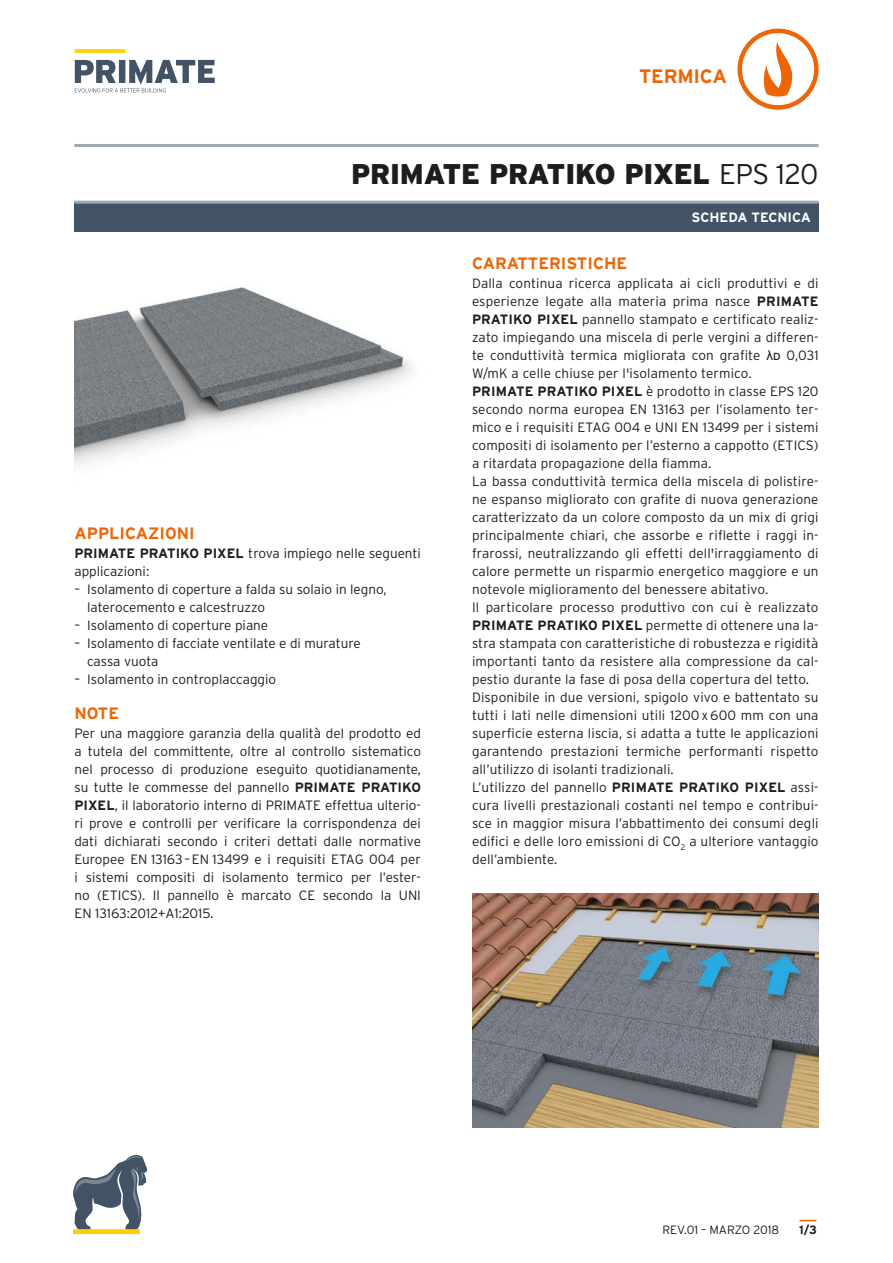
<style>
.page{position:relative;width:893px;height:1263px;background:#fff}
.page>*{position:absolute;margin:0;border:0;box-sizing:border-box;transform-origin:0 0}
.t1{font:900 28.5px "Interstate";letter-spacing:-.01em;color:#1d1d1b}
.t2{font:700 19.5px "Interstate";letter-spacing:-.01em;color:#ec6608}
.t3{font:700 16.5px "Interstate";color:#ec6608}
.t4{font:300 13.5px/18px "Interstate";letter-spacing:.01em;color:#1d1d1b}
.t5{font:700 13.5px "Interstate";color:#fff}
.t6{font:300 12px "Interstate";color:#1d1d1b}
.t7{font:700 12px "Interstate";color:#1d1d1b}
.s1{font-weight:300}
.s2{font-weight:700}
.s3{font-family:"Arial";font-weight:400}
</style>
<div class="page">
<div style="left:74px;top:202px;width:745px;height:30px;background:#415364"></div>
<hr style="left:74px;top:201px;width:745px;height:3px;background:#a0a9b1">
<hr style="left:74px;top:144px;width:745px;height:3px;background:#a0a9b1">
<svg style="left:75px;top:49px;width:50px;height:4px"></svg>
<svg style="left:75px;top:60px;width:140px;height:32px"></svg>
<svg style="left:763px;top:42px;width:30px;height:55px"></svg>
<div style="left:737px;top:29px;width:82px;height:81px;border:4px solid #ec6608;border-radius:50%"></div>
<svg style="left:799px;top:1220px;width:17px;height:1px"></svg>
<img style="left:74px;top:287px;width:337px;height:180px">
<img style="left:472px;top:893px;width:347px;height:234px">
<div style="left:73px;top:1229px;width:67px;height:5px;background:#ffcd00"></div>
<svg style="left:73px;top:1154px;width:75px;height:75px"></svg>
<h2 class="t2" style="left:639px;top:65px;width:90px">TERMICA</h2>
<h1 class="t1" style="left:351px;top:157px;width:469px">PRIMATE PRATIKO PIXEL <span class="s1">EPS 120</span></h1>
<p class="t3" style="left:74px;top:523px;width:122px">APPLICAZIONI</p>
<p class="t4" style="left:74px;top:544px;width:348px"><span class="s2">PRIMATE PRATIKO PIXEL</span> trova impiego nelle seguenti applicazioni:</p>
<p class="t4" style="left:87px;top:580px;width:301px;text-indent:-13px">– Isolamento di coperture a falda su solaio in legno, laterocemento e calcestruzzo</p>
<p class="t4" style="left:74px;top:616px;width:195px">– Isolamento di coperture piane</p>
<p class="t4" style="left:87px;top:634px;width:275px;text-indent:-13px">– Isolamento di facciate ventilate e di murature cassa vuota</p>
<p class="t4" style="left:74px;top:670px;width:203px">– Isolamento in controplaccaggio</p>
<p class="t3" style="left:74px;top:703px;width:46px">NOTE</p>
<p class="t4" style="left:74px;top:724px;width:348px;text-align:justify">Per una maggiore garanzia della qualità del prodotto ed a tutela del committente, oltre al controllo sistematico nel processo di produzione eseguito quotidianamente, su tutte le commesse del pannello <span class="s2">PRIMATE PRATIKO PIXEL</span>, il laboratorio interno di PRIMATE effettua ulterio&shy;ri prove e controlli per verificare la corrispondenza dei dati dichiarati secondo i criteri dettati dalle normative Europee EN 13163–EN 13499 e i requisiti ETAG 004 per i sistemi compositi di isolamento termico per l’ester&shy;no (ETICS). Il pannello è marcato CE secondo la UNI EN 13163:2012+A1:2015.</p>
<p class="t5" style="left:692px;top:210px;width:121px">SCHEDA TECNICA</p>
<p class="t3" style="left:472px;top:253px;width:157px">CARATTERISTICHE</p>
<p class="t4" style="left:472px;top:274px;width:348px">Dalla continua ricerca applicata ai cicli produttivi e di esperienze legate alla materia prima nasce <span class="s2">PRIMATE PRATIKO PIXEL</span> pannello stampato e certificato realiz&shy;zato impiegando una miscela di perle vergini a differen&shy;te conduttività termica migliorata con grafite <span class="s3">λᴅ</span> 0,031<br>W/mK a celle chiuse per l'isolamento termico.<br><span class="s2">PRIMATE PRATIKO PIXEL</span> è prodotto in classe EPS 120 secondo norma europea EN 13163 per l’isolamento ter&shy;mico e i requisiti ETAG 004 e UNI EN 13499 per i sistemi compositi di isolamento per l’esterno a cappotto (ETICS) a ritardata propagazione della fiamma.<br>La bassa conduttività termica della miscela di polistire&shy;ne espanso migliorato con grafite di nuova generazione caratterizzato da un colore composto da un mix di grigi principalmente chiari, che assorbe e riflette i raggi in&shy;frarossi, neutralizzando gli effetti dell'irraggiamento di calore permette un risparmio energetico maggiore e un notevole miglioramento del benessere abitativo.<br>Il particolare processo produttivo con cui è realizzato <span class="s2">PRIMATE PRATIKO PIXEL</span> permette di ottenere una la&shy;stra stampata con caratteristiche di robustezza e rigidità importanti tanto da resistere alla compressione da cal&shy;pestio durante la fase di posa della copertura del tetto.<br>Disponibile in due versioni, spigolo vivo e battentato su tutti i lati nelle dimensioni utili 1200x600 mm con una superficie esterna liscia, si adatta a tutte le applicazioni garantendo prestazioni termiche performanti rispetto all’utilizzo di isolanti tradizionali.<br>L’utilizzo del pannello <span class="s2">PRIMATE PRATIKO PIXEL</span> assi&shy;cura livelli prestazionali costanti nel tempo e contribui&shy;sce in maggior misura l’abbattimento dei consumi degli edifici e delle loro emissioni di CO<sub>2</sub> a ulteriore vantaggio dell’ambiente.</p>
<p class="t6" style="left:662px;top:1223px;width:118px">REV.01 – MARZO 2018</p>
<p class="t7" style="left:799px;top:1223px;width:19px">1/3</p>
</div>
